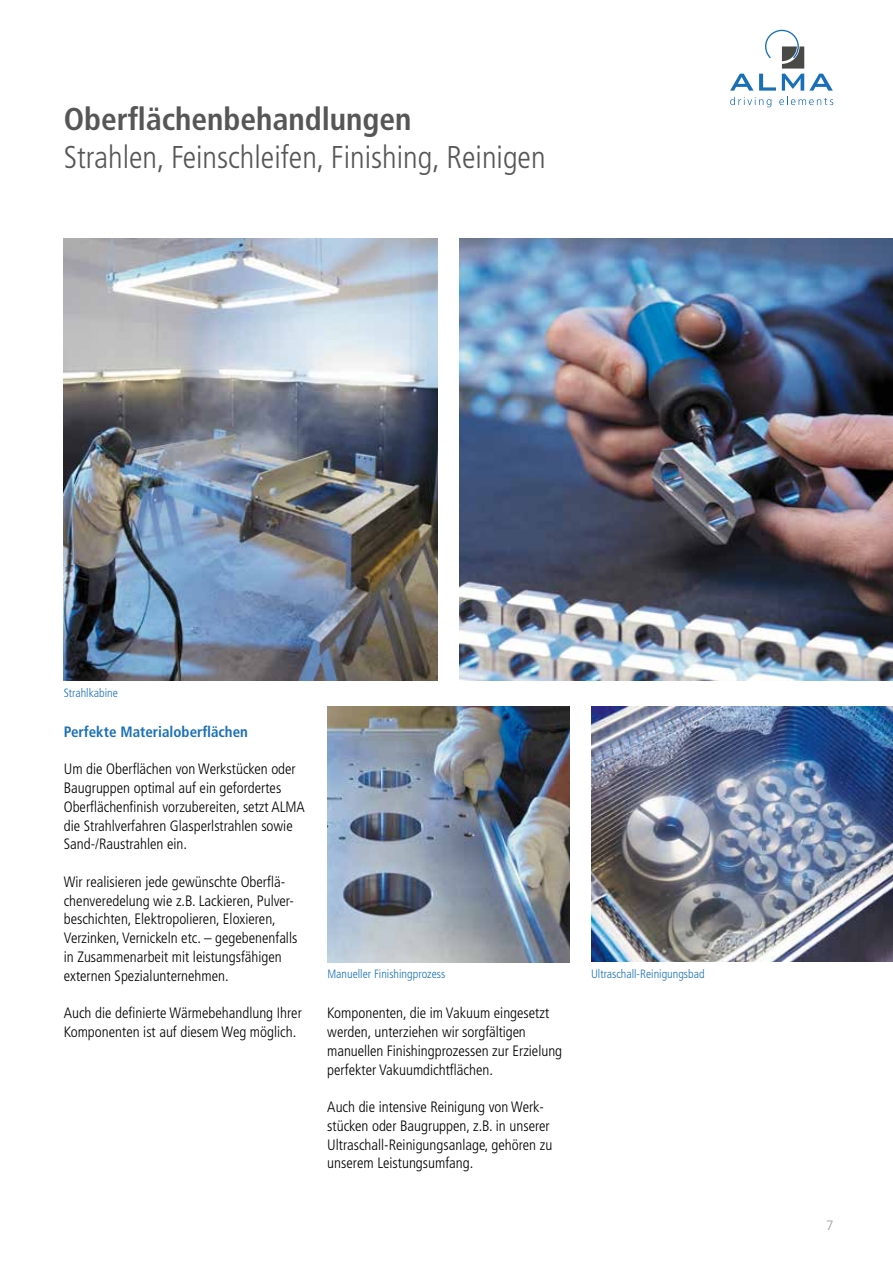
<style>
.page{position:relative;width:893px;height:1263px;background:#fff}
.page>*{position:absolute;margin:0;border:0;box-sizing:border-box;transform-origin:0 0}
.t1{font:300 condensed 31.5px "Frutiger";color:#565656}
.t2{font:700 condensed 31.5px "Frutiger";color:#565656}
.t3{font:300 condensed 15px/18.8px "Frutiger";color:#000}
.t4{font:700 condensed 15px "Frutiger";color:#1a70b8}
.t5{font:300 13.5px "Frutiger";color:#9c9d9d}
.t6{font:300 condensed 12px "Frutiger";color:#1a70b8}
</style>
<div class="page">
<svg style="left:759px;top:30px;width:74px;height:61px"></svg>
<svg style="left:730px;top:74px;width:23px;height:17px"></svg>
<svg style="left:730px;top:97px;width:41px;height:10px"></svg>
<svg style="left:779px;top:97px;width:54px;height:8px"></svg>
<img style="left:328px;top:707px;width:242px;height:255px">
<img style="left:64px;top:238px;width:374px;height:442px">
<img style="left:591px;top:706px;width:302px;height:256px">
<img style="left:459px;top:238px;width:434px;height:442px">
<h1 class="t2" style="left:64px;top:100px;width:349px">Oberflächenbehandlungen</h1>
<h1 class="t1" style="left:64px;top:139px;width:483px">Strahlen, Feinschleifen, Finishing, Reinigen</h1>
<p class="t6" style="left:64px;top:686px;width:56px">Strahlkabine</p>
<p class="t4" style="left:64px;top:723px;width:186px">Perfekte Materialoberflächen</p>
<p class="t3" style="left:64px;top:760px;width:243px">Um die Oberflächen von Werkstücken oder Baugruppen optimal auf ein gefordertes Oberflächenfinish vorzubereiten, setzt ALMA die Strahlverfahren Glasperlstrahlen sowie Sand-/Raustrahlen ein.</p>
<p class="t3" style="left:64px;top:873px;width:235px">Wir realisieren jede gewünschte Oberflä&shy;chenveredelung wie z.B. Lackieren, Pulver&shy;beschichten, Elektropolieren, Eloxieren, Verzinken, Vernickeln etc. – gegebenenfalls in Zusammenarbeit mit leistungsfähigen externen Spezialunternehmen.</p>
<p class="t3" style="left:64px;top:1004px;width:240px">Auch die definierte Wärmebehandlung Ihrer<br>Komponenten ist auf diesem Weg möglich.</p>
<p class="t6" style="left:327px;top:967px;width:119px">Manueller Finishingprozess</p>
<p class="t6" style="left:591px;top:967px;width:115px">Ultraschall-Reinigungsbad</p>
<p class="t3" style="left:327px;top:1004px;width:236px">Komponenten, die im Vakuum eingesetzt werden, unterziehen wir sorgfältigen manuellen Finishingprozessen zur Erzielung perfekter Vakuumdichtflächen.</p>
<p class="t3" style="left:327px;top:1098px;width:226px">Auch die intensive Reinigung von Werk&shy;stücken oder Baugruppen, z.B. in unserer Ultraschall-Reinigungsanlage, gehören zu unserem Leistungsumfang.</p>
<p class="t5" style="left:826px;top:1218px;width:9px">7</p>
</div>
